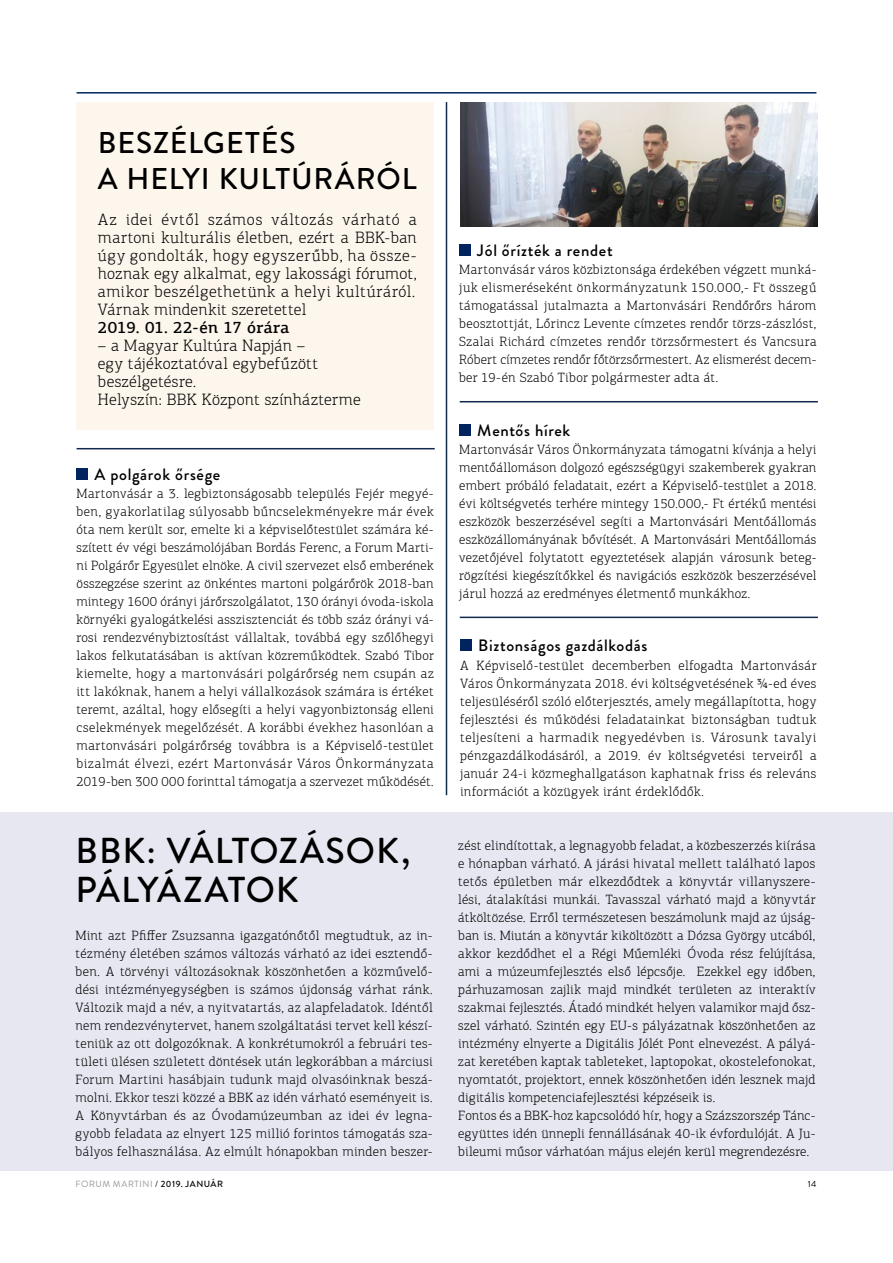
<style>
.page{position:relative;width:893px;height:1263px;background:#fff}
.page>*{position:absolute;margin:0;border:0;box-sizing:border-box;transform-origin:0 0}
.t1{font:500 36px/39px "Brandon Grotesque";letter-spacing:.03em;color:#000}
.t2{font:500 30px/36px "Brandon Grotesque";letter-spacing:.03em;color:#000}
.t3{font:300 16.5px/18px "PF Agora Slab Pro";letter-spacing:.025em;color:#000;text-align:justify}
.t4{font:500 16.5px "Brandon Grotesque";letter-spacing:.04em;color:#000}
.t5{font:500 16.5px "PF Agora Slab Pro";letter-spacing:.015em;color:#000}
.t6{font:300 13.5px/18px "PF Agora Slab Pro";letter-spacing:.02em;color:#000;text-align:justify}
.t7{font:9px "Brandon Grotesque";letter-spacing:.06em;color:#939598}
.t8{font:9px "Brandon Grotesque";color:#000}
.s1{color:#000}
.s2{font-weight:500;color:#000}
</style>
<div class="page">
<hr style="left:77px;top:92px;width:739px;height:2px;background:#00245d">
<hr style="left:77px;top:1169px;width:739px;height:2px;background:#00245d">
<div style="left:0;top:812px;width:893px;height:358px;background:#e6e7f0"></div>
<div style="left:459px;top:244px;width:12px;height:12px;background:#00245d"></div>
<div style="left:459px;top:424px;width:12px;height:12px;background:#00245d"></div>
<div style="left:77px;top:469px;width:11px;height:11px;background:#00245d"></div>
<img style="left:460px;top:102px;width:357px;height:125px">
<hr style="left:77px;top:448px;width:358px;height:1px;background:#112a4c">
<hr style="left:460px;top:401px;width:358px;height:1px;background:#112a4c">
<hr style="left:460px;top:617px;width:358px;height:1px;background:#112a4c">
<hr style="left:446px;top:102px;width:1px;height:693px;background:#112a4c">
<div style="left:460px;top:639px;width:12px;height:12px;background:#00245d"></div>
<div style="left:77px;top:102px;width:357px;height:327px;background:#fcf6ec"></div>
<h2 class="t2" style="left:98px;top:125px;width:320px">BESZÉLGETÉS<br>A HELYI KULTÚRÁRÓL</h2>
<p class="t3" style="left:98px;top:211px;width:320px">Az idei évtől számos változás várható a martoni kulturális életben, ezért a BBK-ban úgy gondolták, hogy egyszerűbb, ha össze&shy;hoznak egy alkalmat, egy lakossági fórumot, amikor beszélgethetünk a helyi kultúráról.<br>Várnak mindenkit szeretettel</p>
<p class="t5" style="left:98px;top:317px;width:193px">2019. 01. 22-én 17 órára</p>
<p class="t3" style="left:98px;top:337px;width:264px;text-align:left">– a Magyar Kultúra Napján –<br>egy tájékoztatóval egybefűzött beszélgetésre.<br>Helyszín: BBK Központ színházterme</p>
<p class="t4" style="left:95px;top:463px;width:127px">A polgárok őrsége</p>
<p class="t6" style="left:77px;top:485px;width:359px">Martonvásár a 3. legbiztonságosabb település Fejér megyé&shy;ben, gyakorlatilag súlyosabb bűncselekményekre már évek óta nem került sor, emelte ki a képviselőtestület számára ké&shy;szített év végi beszámolójában Bordás Ferenc, a Forum Marti&shy;ni Polgárőr Egyesület elnöke. A civil szervezet első emberének összegzése szerint az önkéntes martoni polgárőrök 2018-ban mintegy 1600 órányi járőrszolgálatot, 130 órányi óvoda-iskola környéki gyalogátkelési asszisztenciát és több száz órányi vá&shy;rosi rendezvénybiztosítást vállaltak, továbbá egy szőlőhegyi lakos felkutatásában is aktívan közreműködtek. Szabó Tibor kiemelte, hogy a martonvásári polgárőrség nem csupán az itt lakóknak, hanem a helyi vállalkozások számára is értéket teremt, azáltal, hogy elősegíti a helyi vagyonbiztonság elleni cselekmények megelőzését. A korábbi évekhez hasonlóan a martonvásári polgárőrség továbbra is a Képviselő-testület bizalmát élvezi, ezért Martonvásár Város Önkormányzata 2019-ben 300 000 forinttal támogatja a szervezet működését.</p>
<h1 class="t1" style="left:76px;top:832px;width:336px">BBK: VÁLTOZÁSOK,<br>PÁLYÁZATOK</h1>
<p class="t6" style="left:76px;top:926px;width:359px">Mint azt Pfiffer Zsuzsanna igazgatónőtől megtudtuk, az in&shy;tézmény életében számos változás várható az idei esztendő&shy;ben. A törvényi változásoknak köszönhetően a közművelő&shy;dési intézményegységben is számos újdonság várhat ránk.<br>Változik majd a név, a nyitvatartás, az alapfeladatok. Idéntől nem rendezvénytervet, hanem szolgáltatási tervet kell készí&shy;teniük az ott dolgozóknak. A konkrétumokról a februári tes&shy;tületi ülésen született döntések után legkorábban a márciusi Forum Martini hasábjain tudunk majd olvasóinknak beszá&shy;molni. Ekkor teszi közzé a BBK az idén várható eseményeit is.<br>A Könyvtárban és az Óvodamúzeumban az idei év legna&shy;gyobb feladata az elnyert 125 millió forintos támogatás sza&shy;bályos felhasználása. Az elmúlt hónapokban minden beszer-</p>
<p class="t4" style="left:477px;top:238px;width:137px">Jól őrízték a rendet</p>
<p class="t6" style="left:459px;top:260px;width:359px">Martonvásár város közbiztonsága érdekében végzett munká&shy;juk elismeréseként önkormányzatunk 150.000,- Ft összegű támogatással jutalmazta a Martonvásári Rendőrőrs három beosztottját, Lőrincz Levente címzetes rendőr törzs-zászlóst, Szalai Richárd címzetes rendőr törzsőrmestert és Vancsura Róbert címzetes rendőr főtörzsőrmestert. Az elismerést decem&shy;ber 19-én Szabó Tibor polgármester adta át.</p>
<p class="t4" style="left:477px;top:418px;width:95px">Mentős hírek</p>
<p class="t6" style="left:459px;top:440px;width:359px">Martonvásár Város Önkormányzata támogatni kívánja a helyi mentőállomáson dolgozó egészségügyi szakemberek gyakran embert próbáló feladatait, ezért a Képviselő-testület a 2018. évi költségvetés terhére mintegy 150.000,- Ft értékű mentési eszközök beszerzésével segíti a Martonvásári Mentőállomás eszközállományának bővítését. A Martonvásári Mentőállomás vezetőjével folytatott egyeztetések alapján városunk beteg&shy;rögzítési kiegészítőkkel és navigációs eszközök beszerzésével járul hozzá az eredményes életmentő munkákhoz.</p>
<p class="t4" style="left:478px;top:633px;width:171px">Biztonságos gazdálkodás</p>
<p class="t6" style="left:460px;top:656px;width:358px">A Képviselő-testület decemberben elfogadta Martonvásár Város Önkormányzata 2018. évi költségvetésének ¾-ed éves teljesüléséről szóló előterjesztés, amely megállapította, hogy fejlesztési és működési feladatainkat biztonságban tudtuk teljesíteni a harmadik negyedévben is. Városunk tavalyi pénzgazdálkodásáról, a 2019. év költségvetési terveiről a január 24-i közmeghallgatáson kaphatnak friss és releváns információt a közügyek iránt érdeklődők.</p>
<p class="t6" style="left:458px;top:836px;width:359px;text-align:left">zést elindítottak, a legnagyobb feladat, a közbeszerzés kiírása e hónapban várható. A járási hivatal mellett található lapos tetős épületben már elkezdődtek a könyvtár villanyszere&shy;lési, átalakítási munkái. Tavasszal várható majd a könyvtár átköltözése. Erről természetesen beszámolunk majd az újság&shy;ban is. Miután a könyvtár kiköltözött a Dózsa György utcából, akkor kezdődhet el a Régi Műemléki Óvoda rész felújítása, ami a múzeumfejlesztés első lépcsője. Ezekkel egy időben, párhuzamosan zajlik majd mindkét területen az interaktív szakmai fejlesztés. Átadó mindkét helyen valamikor majd ős - szel várható. Szintén egy EU-s pályázatnak köszönhetően az intézmény elnyerte a Digitális Jólét Pont elnevezést. A pályá&shy;zat keretében kaptak tableteket, laptopokat, okostelefonokat, nyomtatót, projektort, ennek köszönhetően idén lesznek majd digitális kompetenciafejlesztési képzéseik is.<br>Fontos és a BBK-hoz kapcsolódó hír, hogy a Százszorszép Tánc&shy;együttes idén ünnepli fennállásának 40-ik évfordulóját. A Ju&shy;bileumi műsor várhatóan május elején kerül megrendezésre.</p>
<p class="t7" style="left:76px;top:1178px;width:149px">FORUM MARTINI <span class="s1">/</span> <span class="s2">2019. JANUÁR</span></p>
<p class="t8" style="left:808px;top:1177px;width:10px">14</p>
</div>
